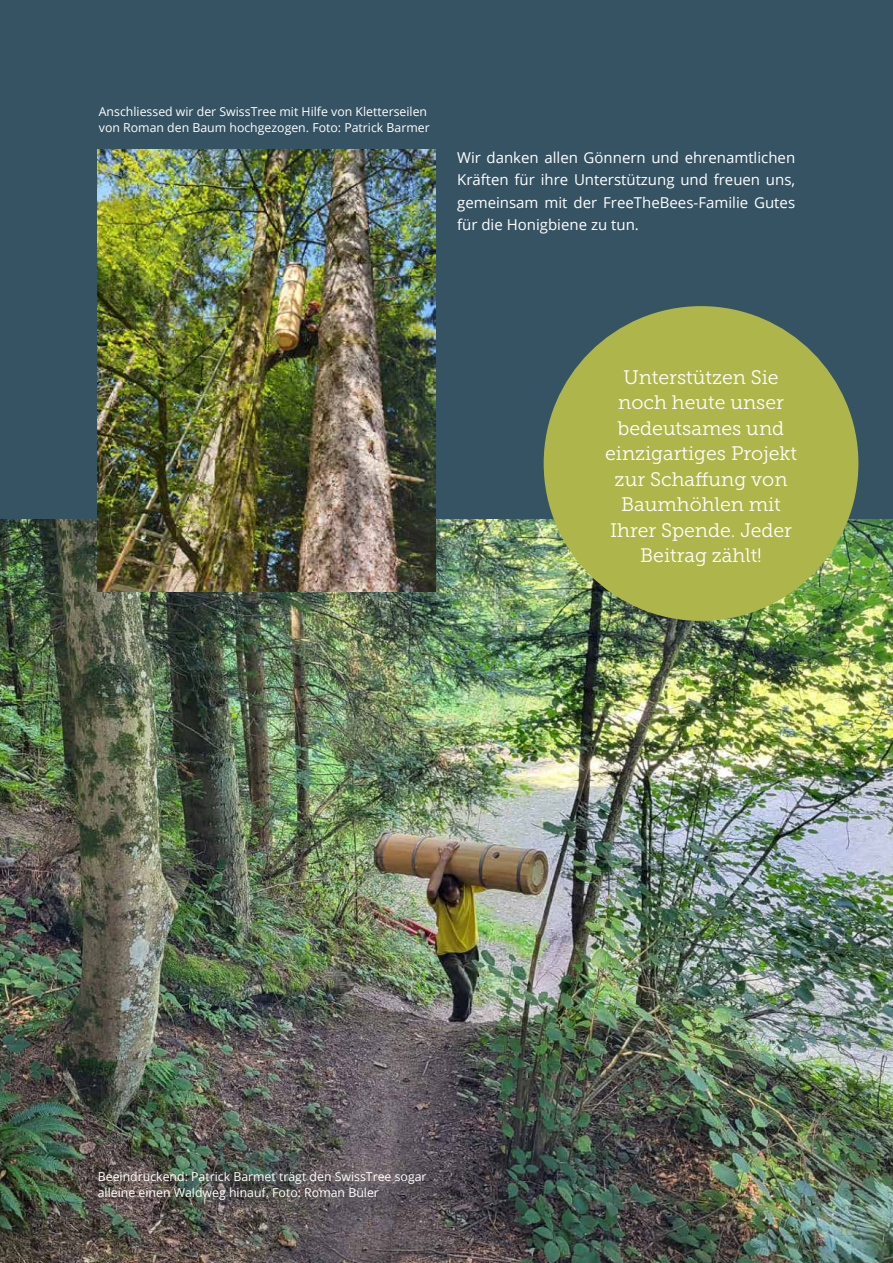
<style>
.page{position:relative;width:893px;height:1263px;background:#365363}
.page>*{position:absolute;margin:0;border:0;box-sizing:border-box;transform-origin:0 0}
.t1{font:19.5px/25.5px "Museo Slab 300";color:#fff;text-align:center}
.t2{font:16.5px "Museo Slab 100";color:#8d9730}
.t3{font:15px/22.5px "Open Sans";color:#fff;text-align:justify}
.t4{font:12.3px/15.8px "Open Sans";color:#fff}
</style>
<div class="page">
<img style="left:0;top:520px;width:893px;height:743px">
<img style="left:98px;top:150px;width:338px;height:441px">
<div style="left:544px;top:306px;width:314px;height:315px;background:#aeb64b;border-radius:50%"></div>
<p class="t4" style="left:99px;top:104px;width:332px">Anschliessed wir der SwissTree mit Hilfe von Kletterseilen von Roman den Baum hochgezogen. Foto: Patrick Barmer</p>
<p class="t3" style="left:457px;top:146px;width:340px">Wir danken allen Gönnern und ehrenamtlichen Kräften für ihre Unterstützung und freuen uns, gemeinsam mit der FreeTheBees-Familie Gutes für die Honigbiene zu tun.</p>
<h1 class="t1" style="left:605px;top:364px;width:193px">Unterstützen Sie noch heute unser bedeutsames und einzigartiges Projekt zur Schaffung von<br>Baumhöhlen mit<br>Ihrer Spende. Jeder<br>Beitrag zählt!</h1>
<p class="t4" style="left:98px;top:1168px;width:330px">Beeindruckend: Patrick Barmet trägt den SwissTree sogar alleine einen Waldweg hinauf. Foto: Roman Büler</p>
<h2 class="t2" style="left:838px;top:1221px;width:18px">16</h2>
</div>
